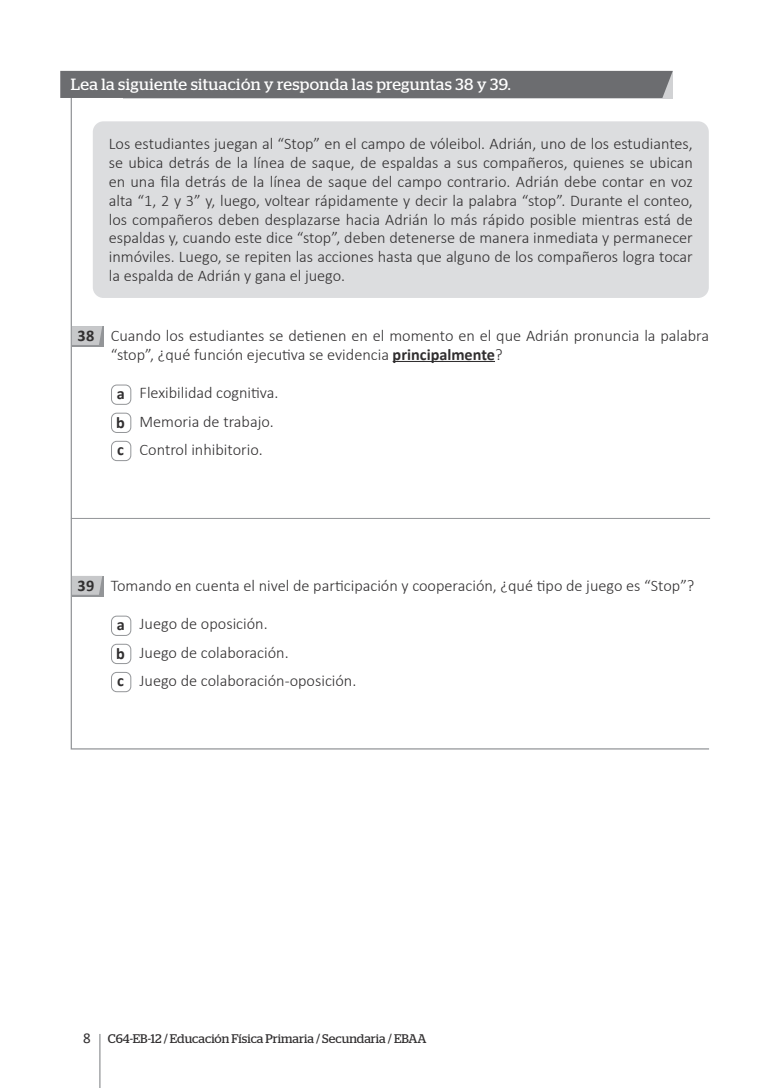
<style>
.page{position:relative;width:780px;height:1088px;background:#fff}
.page>*{position:absolute;margin:0;border:0;box-sizing:border-box;transform-origin:0 0}
.t1{font:300 16.25px/18.8px "Calibri";color:#312f30}
.t2{font:16.25px "Stag";letter-spacing:.025em;color:#fff}
.t3{font:700 16.25px "Calibri";color:#312f30}
.t4{font:12.5px "Stag";color:#312f30}
.s1{font-weight:700}
.s2{font-family:"Calibri";font-size:15px}
</style>
<div class="page">
<hr style="left:99px;top:1034px;width:1px;height:54px;background:#939598">
<svg style="left:70px;top:89px;width:639px;height:661px"></svg>
<div style="left:60px;top:71px;width:612px;height:27px;background:#6c6d70"></div>
<div style="left:72px;top:326px;width:31px;height:21px;background:#939598"></div>
<div style="left:72px;top:576px;width:31px;height:20px;background:#939598"></div>
<svg style="left:72px;top:326px;width:30px;height:19px"></svg>
<svg style="left:72px;top:576px;width:30px;height:19px"></svg>
<hr style="left:392px;top:361px;width:103px;height:1px;background:#312f30">
<div style="left:111px;top:385px;width:20px;height:19px;background:#fff;border-radius:5px"></div>
<div style="left:111px;top:385px;width:20px;height:20px;border:1px solid #939598;border-radius:5px"></div>
<div style="left:111px;top:413px;width:20px;height:19px;background:#fff;border-radius:5px"></div>
<div style="left:111px;top:413px;width:20px;height:20px;border:1px solid #939598;border-radius:5px"></div>
<div style="left:111px;top:441px;width:20px;height:20px;background:#fff;border-radius:5px"></div>
<div style="left:111px;top:441px;width:20px;height:20px;border:1px solid #939598;border-radius:5px"></div>
<div style="left:111px;top:616px;width:20px;height:19px;background:#fff;border-radius:5px"></div>
<div style="left:111px;top:616px;width:20px;height:20px;border:1px solid #939598;border-radius:5px"></div>
<div style="left:111px;top:644px;width:20px;height:19px;background:#fff;border-radius:5px"></div>
<div style="left:111px;top:644px;width:20px;height:20px;border:1px solid #939598;border-radius:5px"></div>
<div style="left:111px;top:672px;width:20px;height:20px;background:#fff;border-radius:5px"></div>
<div style="left:111px;top:672px;width:20px;height:20px;border:1px solid #939598;border-radius:5px"></div>
<div style="left:93px;top:121px;width:615px;height:177px;background:#dcdddf;border-radius:11px"></div>
<hr style="left:71px;top:518px;width:639px;height:1px;background:#939598">
<p class="t2" style="left:71px;top:75px;width:441px">Lea la siguiente situación y responda las preguntas 38 y 39.</p>
<p class="t1" style="left:109px;top:135px;width:585px;text-align:justify">Los estudiantes juegan al “Stop” en el campo de vóleibol. Adrián, uno de los estudiantes, se ubica detrás de la línea de saque, de espaldas a sus compañeros, quienes se ubican en una fila detrás de la línea de saque del campo contrario. Adrián debe contar en voz alta “1, 2 y 3” y, luego, voltear rápidamente y decir la palabra “stop”. Durante el conteo, los compañeros deben desplazarse hacia Adrián lo más rápido posible mientras está de espaldas y, cuando este dice “stop”, deben detenerse de manera inmediata y permanecer inmóviles. Luego, se repiten las acciones hasta que alguno de los compañeros logra tocar la espalda de Adrián y gana el juego.</p>
<p class="t3" style="left:77px;top:324px;width:18px">38</p>
<p class="t1" style="left:111px;top:326px;width:600px">Cuando los estudiantes se detienen en el momento en el que Adrián pronuncia la palabra “stop”, ¿qué función ejecutiva se evidencia <span class="s1">principalmente</span>?</p>
<p class="t1" style="left:116px;top:379px;width:164px;line-height:28.1px"><span class="s1">a</span> Flexibilidad cognitiva. <span class="s1">b</span> Memoria de trabajo. <span class="s1">c</span> Control inhibitorio.</p>
<p class="t3" style="left:77px;top:574px;width:18px">39</p>
<p class="t1" style="left:111px;top:576px;width:585px">Tomando en cuenta el nivel de participación y cooperación, ¿qué tipo de juego es “Stop”?</p>
<p class="t1" style="left:116px;top:610px;width:241px;line-height:28.1px"><span class="s1">a</span> Juego de oposición.<br><span class="s1">b</span> Juego de colaboración.<br><span class="s1">c</span> Juego de colaboración-oposición.</p>
<p class="t4" style="left:83px;top:1031px;width:345px"><span class="s2">8</span> C64-EB-12 / Educación Física Primaria / Secundaria / EBAA</p>
</div>
